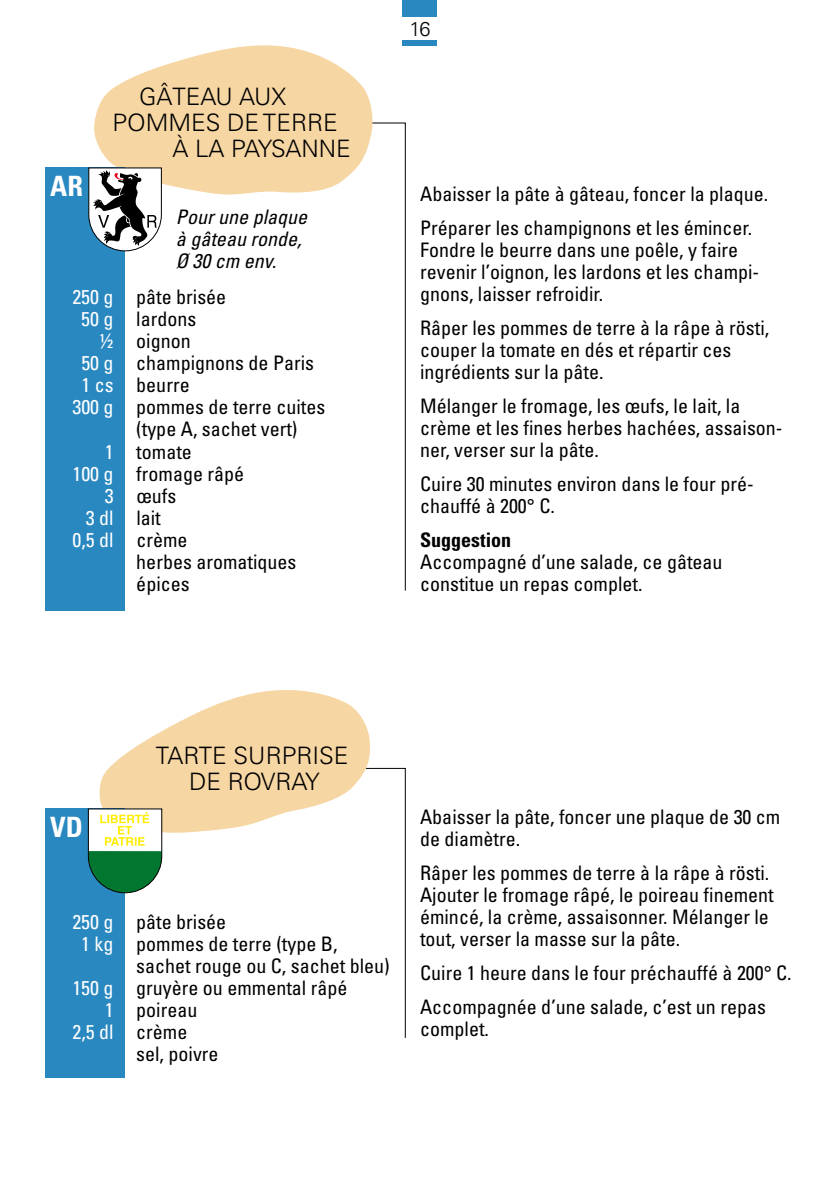
<style>
.page{position:relative;width:840px;height:1191px;background:#fff}
.page>*{position:absolute;margin:0;border:0;box-sizing:border-box;transform-origin:0 0}
.t1{font:700 condensed 28px "Univers";color:#fff}
.t2{font:300 24px/26px "Univers";color:#000;text-align:center}
.t3{font:condensed 20px/22px "Univers";color:#000}
.t4{font:italic condensed 20px/22px "Univers";color:#000}
.t5{font:condensed 20px "Univers";color:#fff}
.t6{font:700 condensed 20px "Univers";color:#000}
.t7{font:300 20px "Univers";color:#000}
.s1{color:#fff}
.s2{color:#000}
</style>
<div class="page">
<div style="left:403px;top:0;width:34px;height:45px;background:#2a88c1"></div>
<div style="left:397px;top:17px;width:45px;height:23px;background:#fff"></div>
<svg style="left:370px;top:767px;width:36px;height:271px"></svg>
<svg style="left:374px;top:122px;width:32px;height:469px"></svg>
<svg style="left:99px;top:690px;width:271px;height:143px;fill:#f6d6a3"></svg>
<div style="left:45px;top:808px;width:80px;height:269px;background:#2a88c1"></div>
<svg style="left:87px;top:808px;width:75px;height:85px"></svg>
<svg style="left:94px;top:45px;width:280px;height:150px;fill:#f6d6a3"></svg>
<div style="left:45px;top:167px;width:80px;height:444px;background:#2a88c1"></div>
<svg style="left:88px;top:167px;width:74px;height:85px"></svg>
<h1 class="t1" style="left:50px;top:169px;width:34px">AR</h1>
<p class="t2" style="left:139px;top:84px;width:148px">GÂTEAU AUX</p>
<p class="t2" style="left:112px;top:110px;width:227px">POMMES DE TERRE</p>
<p class="t2" style="left:172px;top:136px;width:180px">À LA PAYSANNE</p>
<p class="t4" style="left:176px;top:206px;width:133px">Pour une plaque à gâteau ronde,<br>Ø 30 cm env.</p>
<p class="t3" style="left:72px;top:286px;width:155px"><span class="s1">250 g</span> pâte brisée</p>
<p class="t3" style="left:81px;top:308px;width:116px"><span class="s1">50 g</span> lardons</p>
<p class="t3" style="left:100px;top:330px;width:92px"><span class="s1">½</span> oignon</p>
<p class="t3" style="left:81px;top:352px;width:234px"><span class="s1">50 g</span> champignons de Paris</p>
<p class="t3" style="left:81px;top:374px;width:110px"><span class="s1">1 cs</span> beurre</p>
<p class="t3" style="left:72px;top:396px;width:254px"><span class="s1">300 g</span> pommes de terre cuites</p>
<p class="t3" style="left:136px;top:418px;width:163px">(type A, sachet vert)</p>
<p class="t3" style="left:105px;top:440px;width:89px"><span class="s1">1</span> tomate</p>
<p class="t3" style="left:72px;top:462px;width:173px"><span class="s1">100 g</span> fromage râpé</p>
<p class="t3" style="left:105px;top:484px;width:73px"><span class="s1">3</span> œufs</p>
<p class="t3" style="left:86px;top:506px;width:76px"><span class="s1">3 dl</span> lait</p>
<p class="t5" style="left:72px;top:527px;width:116px">0,5 dl <span class="s2">crème</span></p>
<p class="t3" style="left:136px;top:550px;width:161px">herbes aromatiques</p>
<p class="t3" style="left:136px;top:572px;width:55px">épices</p>
<p class="t7" style="left:409px;top:16px;width:23px">16</p>
<p class="t3" style="left:420px;top:176px;width:349px;line-height:34px">Abaisser la pâte à gâteau, foncer la plaque.<br>Préparer les champignons et les émincer.</p>
<p class="t3" style="left:420px;top:238px;width:340px">Fondre le beurre dans une poêle, y faire revenir l’oignon, les lardons et les champi&shy;gnons, laisser refroidir.</p>
<p class="t3" style="left:420px;top:316px;width:350px">Râper les pommes de terre à la râpe à rösti, couper la tomate en dés et répartir ces ingrédients sur la pâte.</p>
<p class="t3" style="left:420px;top:394px;width:364px">Mélanger le fromage, les œufs, le lait, la crème et les fines herbes hachées, assaison&shy;ner, verser sur la pâte.</p>
<p class="t3" style="left:420px;top:472px;width:335px">Cuire 30 minutes environ dans le four pré&shy;chauffé à 200° C.</p>
<p class="t6" style="left:420px;top:527px;width:93px">Suggestion</p>
<p class="t3" style="left:420px;top:550px;width:304px">Accompagné d’une salade, ce gâteau constitue un repas complet.</p>
<h1 class="t1" style="left:50px;top:809px;width:34px">VD</h1>
<p class="t2" style="left:156px;top:742px;width:194px">TARTE SURPRISE<br>DE ROVRAY</p>
<p class="t3" style="left:72px;top:911px;width:155px"><span class="s1">250 g</span> pâte brisée</p>
<p class="t3" style="left:81px;top:933px;width:257px"><span class="s1">1 kg</span> pommes de terre (type B,</p>
<p class="t3" style="left:136px;top:955px;width:255px">sachet rouge ou C, sachet bleu)</p>
<p class="t3" style="left:72px;top:977px;width:276px"><span class="s1">150 g</span> gruyère ou emmental râpé</p>
<p class="t3" style="left:105px;top:999px;width:94px"><span class="s1">1</span> poireau</p>
<p class="t5" style="left:72px;top:1019px;width:116px">2,5 dl <span class="s2">crème</span></p>
<p class="t3" style="left:136px;top:1043px;width:84px">sel, poivre</p>
<p class="t3" style="left:420px;top:805px;width:361px">Abaisser la pâte, foncer une plaque de 30 cm de diamètre.</p>
<p class="t3" style="left:420px;top:861px;width:355px">Râper les pommes de terre à la râpe à rösti.<br>Ajouter le fromage râpé, le poireau finement émincé, la crème, assaisonner. Mélanger le tout, verser la masse sur la pâte.</p>
<p class="t3" style="left:420px;top:955px;width:373px;line-height:34px">Cuire 1 heure dans le four préchauffé à 200° C.<br>Accompagnée d’une salade, c’est un repas</p>
<p class="t3" style="left:420px;top:1017px;width:70px">complet.</p>
</div>
